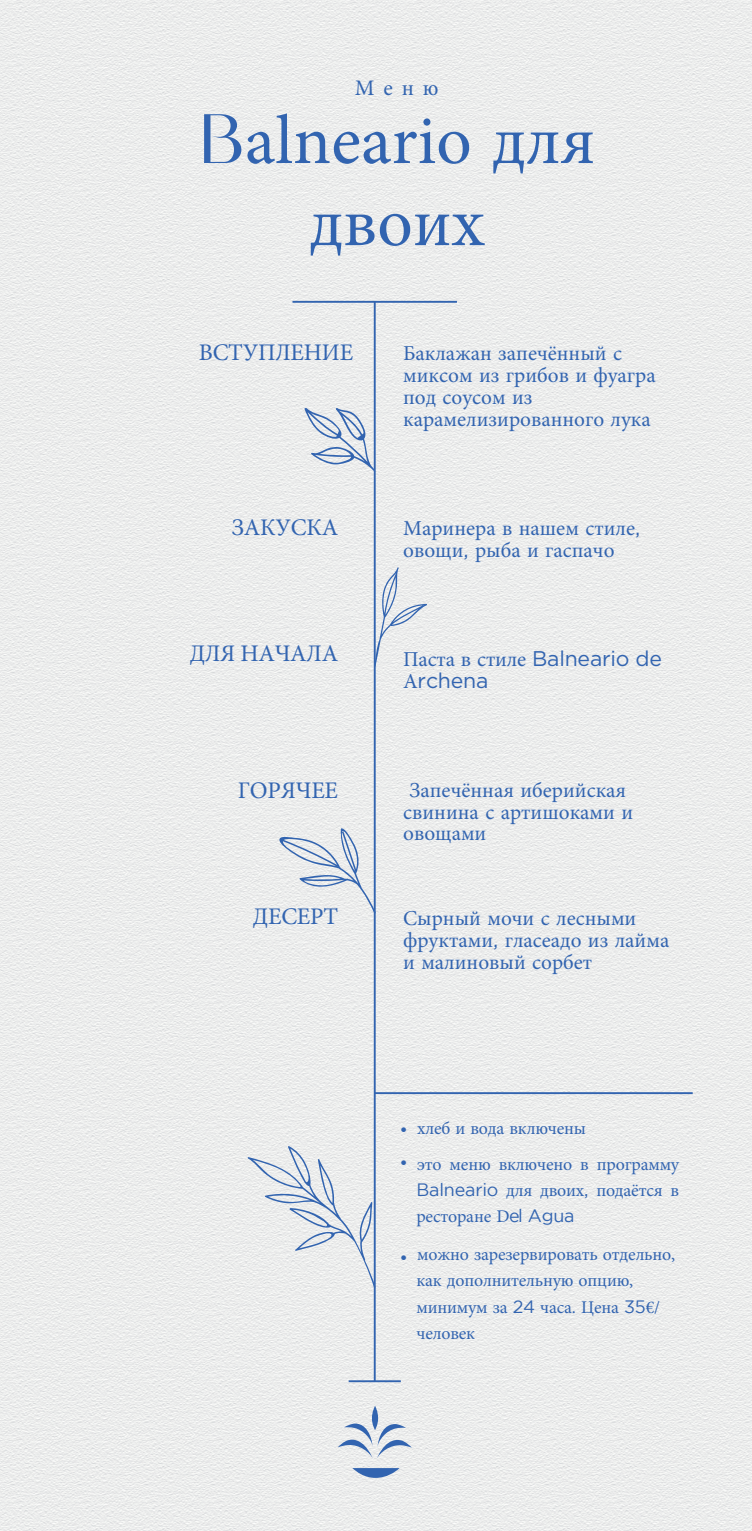
<style>
.page{position:relative;width:752px;height:1531px;background:#fff}
.page>*{position:absolute;margin:0;border:0;box-sizing:border-box;transform-origin:0 0}
.t1{font:69.75px/82px "Minion Pro";color:#3264b0;text-align:center}
.t2{font:23.75px "Minion Pro";letter-spacing:-.01em;color:#3264b0}
.t3{font:22.25px "Minion Pro";color:#3264b0}
.t4{font:21.25px/21.8px "Minion Pro";color:#3264b0}
.t5{font:21.25px "Gotham";letter-spacing:-.01em;color:#3264b0}
.t6{font:18px/26px "Minion Pro";letter-spacing:-.01em;color:#3264b0}
.t7{font:18px/33.8px "Gotham";color:#3264b0}
.s1{font-family:"Argue"}
.s2{font-family:"Gotham"}
.s3{font-family:"Minion Pro"}
</style>
<div class="page">
<img style="left:0;top:0;width:751px;height:1531px">
<svg style="left:337px;top:1406px;width:74px;height:72px"></svg>
<hr style="left:292px;top:301px;width:164px;height:2px;background:#3264b0">
<hr style="left:348px;top:1380px;width:52px;height:2px;background:#3264b0">
<hr style="left:373px;top:302px;width:2px;height:1079px;background:#3264b0">
<hr style="left:374px;top:1092px;width:318px;height:2px;background:#3264b0">
<svg style="left:247px;top:1146px;width:127px;height:142px"></svg>
<svg style="left:304px;top:408px;width:70px;height:63px"></svg>
<svg style="left:276px;top:828px;width:100px;height:86px"></svg>
<svg style="left:375px;top:567px;width:52px;height:100px"></svg>
<p class="t3" style="left:355px;top:73px;width:85px">Меню</p>
<h1 class="t1" style="left:198px;top:100px;width:398px"><span class="s1">B</span>alneario для двоих</h1>
<p class="t2" style="left:199px;top:336px;width:156px">ВСТУПЛЕНИЕ</p>
<p class="t4" style="left:403px;top:342px;width:254px">Баклажан запечённый с миксом из грибов и фуагра под соусом из карамелизированного лука</p>
<p class="t2" style="left:232px;top:512px;width:108px">ЗАКУСКА</p>
<p class="t4" style="left:403px;top:517px;width:238px">Маринера в нашем стиле<span class="s2">, </span>овощи<span class="s2">,</span> рыба и гаспачо</p>
<p class="t2" style="left:190px;top:638px;width:150px">ДЛЯ НАЧАЛА</p>
<p class="t4" style="left:403px;top:649px;width:260px">Паста в стиле <span class="s2">Balneario de</span></p>
<p class="t5" style="left:403px;top:667px;width:87px"><span class="s3">A</span>rchena</p>
<p class="t2" style="left:238px;top:774px;width:102px">ГОРЯЧЕЕ</p>
<p class="t4" style="left:403px;top:780px;width:231px;line-height:21px;text-indent:6px">Запечённая иберийская свинина с артишоками и овощами</p>
<p class="t2" style="left:253px;top:900px;width:87px">ДЕСЕРТ</p>
<p class="t4" style="left:403px;top:908px;width:267px">Сырный мочи с лесными фруктами<span class="s2">,</span> гласеадо из лайма и малиновый сорбет</p>
<p class="t7" style="left:399px;top:1112px;width:10px">• •</p>
<p class="t6" style="left:417px;top:1110px;width:263px;line-height:36px">хлеб и вода включены<br>это меню включено в программу</p>
<p class="t6" style="left:416px;top:1177px;width:264px"><span class="s2">Balneario</span> для двоих<span class="s2">,</span> подаётся в ресторане D<span class="s2">el Agua</span></p>
<p class="t6" style="left:416px;top:1242px;width:260px">можно зарезервировать отдельно, как дополнительную опцию, минимум за <span class="s2">24</span> часа. Цена <span class="s2">35</span>€/ человек</p>
<p class="t7" style="left:399px;top:1240px;width:10px">•</p>
</div>
